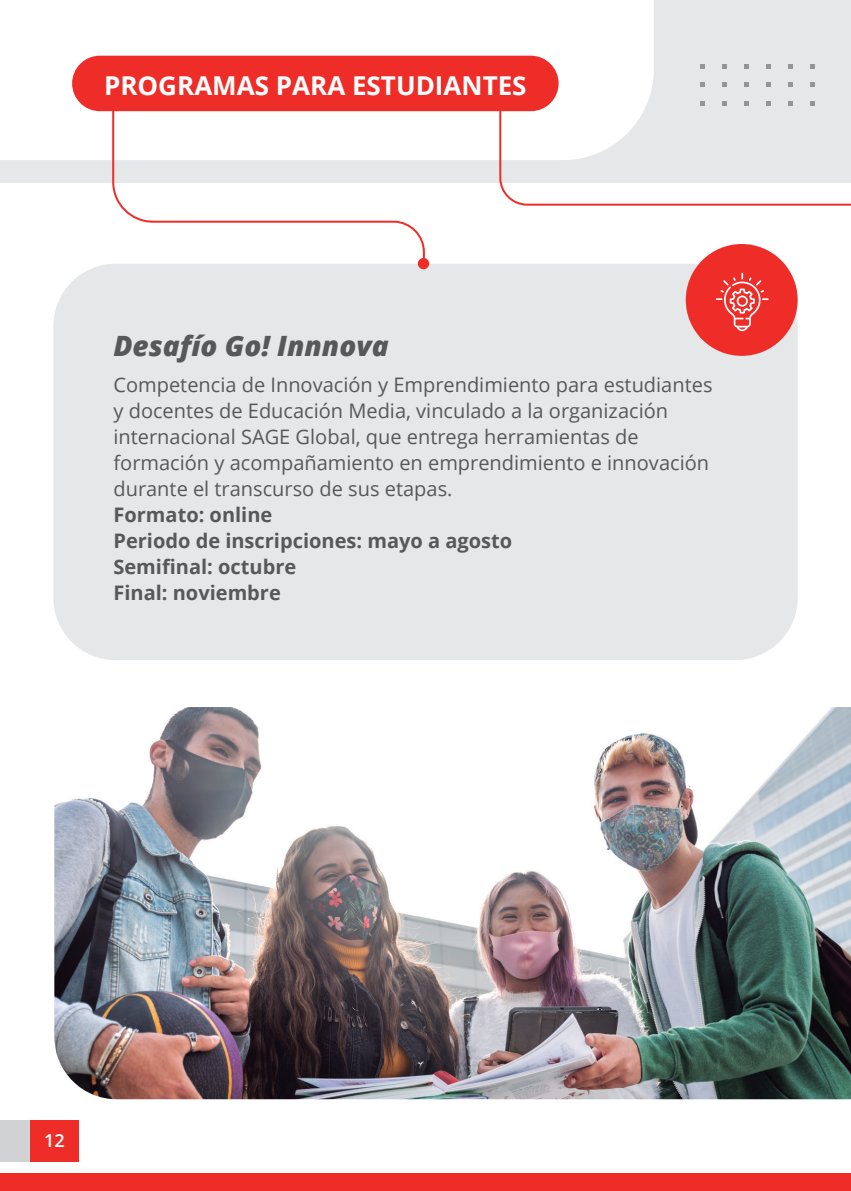
<style>
.page{position:relative;width:851px;height:1191px;background:#fff}
.page>*{position:absolute;margin:0;border:0;box-sizing:border-box;transform-origin:0 0}
.t1{font:italic 800 28px "Open Sans";color:#57585a}
.t2{font:700 26px "Open Sans";color:#fff}
.t3{font:20px/26px "Open Sans";color:#57585a}
.t4{font:700 20px "Open Sans";color:#57585a}
.t5{font:600 18px "Open Sans";color:#fff}
</style>
<div class="page">
<div style="left:0;top:0;width:850px;height:183px;background:#e6e7e9"></div>
<div style="left:0;top:1172px;width:850px;height:19px;background:#ee2d28"></div>
<svg style="left:850px;top:1173px;width:1px;height:18px"></svg>
<div style="left:0;top:0;width:653px;height:160px;background:#fff"></div>
<div style="left:72px;top:56px;width:486px;height:55px;background:#ee2d28;border-radius:28px"></div>
<svg style="left:810px;top:65px;width:4px;height:4px"></svg>
<svg style="left:788px;top:65px;width:4px;height:4px"></svg>
<svg style="left:766px;top:65px;width:4px;height:4px"></svg>
<svg style="left:744px;top:65px;width:4px;height:4px"></svg>
<svg style="left:722px;top:65px;width:4px;height:4px"></svg>
<svg style="left:700px;top:65px;width:4px;height:4px"></svg>
<svg style="left:810px;top:83px;width:4px;height:4px"></svg>
<svg style="left:788px;top:83px;width:4px;height:4px"></svg>
<svg style="left:766px;top:83px;width:4px;height:4px"></svg>
<svg style="left:744px;top:83px;width:4px;height:4px"></svg>
<svg style="left:722px;top:83px;width:4px;height:4px"></svg>
<svg style="left:700px;top:83px;width:4px;height:4px"></svg>
<div style="left:0;top:1120px;width:32px;height:41px;background:#d1d2d4"></div>
<div style="left:30px;top:1120px;width:49px;height:41px;background:#ee2d28"></div>
<div style="left:53px;top:264px;width:744px;height:396px;background:#e6e7e9;border-radius:62px"></div>
<img style="left:54px;top:707px;width:797px;height:392px">
<div style="left:685px;top:244px;width:112px;height:112px;background:#ee2d28;border-radius:50%"></div>
<svg style="left:111px;top:111px;width:315px;height:159px"></svg>
<div style="left:418px;top:258px;width:11px;height:11px;background:#ee2d28;border-radius:50%"></div>
<svg style="left:498px;top:103px;width:352px;height:166px"></svg>
<svg style="left:715px;top:273px;width:53px;height:58px"></svg>
<h2 class="t2" style="left:104px;top:67px;width:424px">PROGRAMAS PARA ESTUDIANTES</h2>
<p class="t1" style="left:113px;top:324px;width:277px">Desafío Go! Innnova</p>
<p class="t3" style="left:113px;top:371px;width:600px">Competencia de Innovación y Emprendimiento para estudiantes y docentes de Educación Media, vinculado a la organización internacional SAGE Global, que entrega herramientas de formación y acompañamiento en emprendimiento e innovación durante el transcurso de sus etapas.</p>
<p class="t4" style="left:113px;top:501px;width:160px">Formato: online</p>
<p class="t4" style="left:113px;top:527px;width:400px">Periodo de inscripciones: mayo a agosto</p>
<p class="t4" style="left:113px;top:553px;width:184px">Semifinal: octubre</p>
<p class="t4" style="left:113px;top:579px;width:169px">Final: noviembre</p>
<p class="t5" style="left:44px;top:1128px;width:22px">12</p>
</div>
